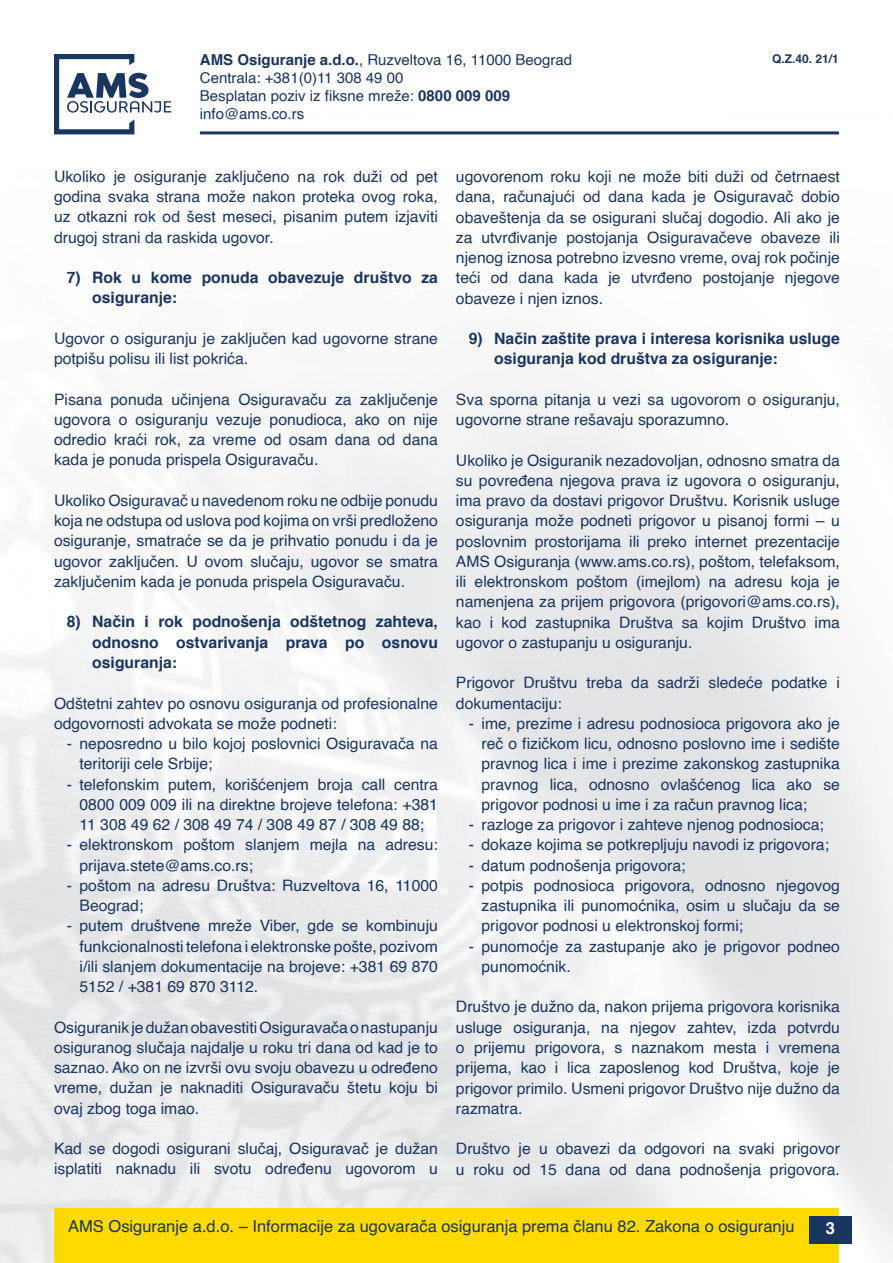
<style>
.page{position:relative;width:893px;height:1263px;background:#fff}
.page>*{position:absolute;margin:0;border:0;box-sizing:border-box;transform-origin:0 0}
.t1{font:16.5px "Helvetica";color:#1a355f}
.t2{font:700 16.5px "Helvetica";color:#fff}
.t3{font:15.75px/20.2px "Helvetica";color:#1a355f;text-align:justify}
.t4{font:700 15.75px/20.2px "Helvetica";color:#1a355f}
.t5{font:15px/18px "Helvetica";color:#1a355f}
.t6{font:700 12px "Helvetica";color:#1a355f}
.s1{font-weight:700}
</style>
<div class="page">
<img style="left:0;top:101px;width:893px;height:1162px">
<div style="left:54px;top:1209px;width:785px;height:54px;background:#ffda00"></div>
<div style="left:809px;top:1217px;width:42px;height:27px;background:#1a355f"></div>
<hr style="left:200px;top:131px;width:639px;height:3px;background:#1a355f">
<svg style="left:54px;top:54px;width:117px;height:80px"></svg>
<p class="t5" style="left:200px;top:51px;width:374px"><span class="s1">AMS Osiguranje a.d.o.</span>, Ruzveltova 16, 11000 Beograd</p>
<p class="t6" style="left:772px;top:49px;width:68px">Q.Z.40. 21/1</p>
<p class="t5" style="left:200px;top:69px;width:312px">Centrala: +381(0)11 308 49 00<br>Besplatan poziv iz fiksne mreže: <span class="s1">0800 009 009 </span>info@ams.co.rs</p>
<p class="t3" style="left:54px;top:167px;width:385px">Ukoliko je osiguranje zaklјučeno na rok duži od pet godina svaka strana može nakon proteka ovog roka, uz otkazni rok od šest meseci, pisanim putem izjaviti drugoj strani da raskida ugovor.</p>
<p class="t4" style="left:92px;top:268px;width:347px;text-indent:-26px">7) Rok u kome ponuda obavezuje društvo za osiguranje:</p>
<p class="t3" style="left:54px;top:329px;width:385px">Ugovor o osiguranju je zaklјučen kad ugovorne strane potpišu polisu ili list pokrića.</p>
<p class="t3" style="left:54px;top:389px;width:385px">Pisana ponuda učinjena Osiguravaču za zaklјučenje ugovora o osiguranju vezuje ponudioca, ako on nije odredio kraći rok, za vreme od osam dana od dana kada je ponuda prispela Osiguravaču.</p>
<p class="t3" style="left:54px;top:491px;width:385px">Ukoliko Osiguravač u navedenom roku ne odbije ponudu koja ne odstupa od uslova pod kojima on vrši predloženo osiguranje, smatraće se da je prihvatio ponudu i da je ugovor zaklјučen. U ovom slučaju, ugovor se smatra zaklјučenim kada je ponuda prispela Osiguravaču.</p>
<p class="t4" style="left:92px;top:612px;width:347px;text-align:justify;text-indent:-26px">8) Način i rok podnošenja odštetnog zahteva, odnosno ostvarivanja prava po osnovu osiguranja:</p>
<p class="t3" style="left:54px;top:693px;width:385px">Odštetni zahtev po osnovu osiguranja od profesionalne odgovornosti advokata se može podneti:</p>
<p class="t3" style="left:80px;top:734px;width:360px;text-indent:-13px">- neposredno u bilo kojoj poslovnici Osiguravača na teritoriji cele Srbije;</p>
<p class="t3" style="left:80px;top:774px;width:360px;text-indent:-13px">- telefonskim putem, korišćenjem broja call centra 0800 009 009 ili na direktne brojeve telefona: +381<br>11 308 49 62 / 308 49 74 / 308 49 87 / 308 49 88;</p>
<p class="t3" style="left:80px;top:835px;width:360px;text-indent:-13px">- elektronskom poštom slanjem mejla na adresu: prijava.stete@ams.co.rs;</p>
<p class="t3" style="left:80px;top:876px;width:360px;text-indent:-13px">- poštom na adresu Društva: Ruzveltova 16, 11000<br>Beograd;</p>
<p class="t3" style="left:80px;top:916px;width:360px;text-indent:-13px">- putem društvene mreže Viber, gde se kombinuju funkcionalnosti telefona i elektronske pošte, pozivom i/ili slanjem dokumentacije na brojeve: +381 69 870<br>5152 / +381 69 870 3112.</p>
<p class="t3" style="left:54px;top:1017px;width:385px">Osiguranik je dužan obavestiti Osiguravača o nastupanju osiguranog slučaja najdalјe u roku tri dana od kad je to saznao. Ako on ne izvrši ovu svoju obavezu u određeno vreme, dužan je naknaditi Osiguravaču štetu koju bi ovaj zbog toga imao.</p>
<p class="t3" style="left:54px;top:1139px;width:385px">Kad se dogodi osigurani slučaj, Osiguravač je dužan isplatiti naknadu ili svotu određenu ugovorom u</p>
<p class="t3" style="left:456px;top:167px;width:385px">ugovorenom roku koji ne može biti duži od četrnaest dana, računajući od dana kada je Osiguravač dobio obaveštenja da se osigurani slučaj dogodio. Ali ako je za utvrđivanje postojanja Osiguravačeve obaveze ili njenog iznosa potrebno izvesno vreme, ovaj rok počinje teći od dana kada je utvrđeno postojanje njegove obaveze i njen iznos.</p>
<p class="t4" style="left:494px;top:329px;width:347px;text-indent:-26px">9) Način zaštite prava i interesa korisnika usluge osiguranja kod društva za osiguranje:</p>
<p class="t3" style="left:456px;top:390px;width:385px">Sva sporna pitanja u vezi sa ugovorom o osiguranju, ugovorne strane rešavaju sporazumno.</p>
<p class="t3" style="left:456px;top:450px;width:385px">Ukoliko je Osiguranik nezadovolјan, odnosno smatra da su povređena njegova prava iz ugovora o osiguranju, ima pravo da dostavi prigovor Društvu. Korisnik usluge osiguranja može podneti prigovor u pisanoj formi – u poslovnim prostorijama ili preko internet prezentacije AMS Osiguranja (www.ams.co.rs), poštom, telefaksom, ili elektronskom poštom (imejlom) na adresu koja je namenjena za prijem prigovora (prigovori@ams.co.rs), kao i kod zastupnika Društva sa kojim Društvo ima ugovor o zastupanju u osiguranju.</p>
<p class="t3" style="left:456px;top:673px;width:385px">Prigovor Društvu treba da sadrži sledeće podatke i dokumentaciju:</p>
<p class="t3" style="left:481px;top:714px;width:360px;text-indent:-13px">- ime, prezime i adresu podnosioca prigovora ako je reč o fizičkom licu, odnosno poslovno ime i sedište pravnog lica i ime i prezime zakonskog zastupnika pravnog lica, odnosno ovlašćenog lica ako se prigovor podnosi u ime i za račun pravnog lica;</p>
<p class="t3" style="left:469px;top:815px;width:357px">- razloge za prigovor i zahteve njenog podnosioca;</p>
<p class="t3" style="left:469px;top:835px;width:362px">- dokaze kojima se potkreplјuju navodi iz prigovora;</p>
<p class="t3" style="left:469px;top:855px;width:218px">- datum podnošenja prigovora;</p>
<p class="t3" style="left:481px;top:876px;width:360px;text-indent:-13px">- potpis podnosioca prigovora, odnosno njegovog zastupnika ili punomoćnika, osim u slučaju da se prigovor podnosi u elektronskoj formi;</p>
<p class="t3" style="left:481px;top:936px;width:360px;text-indent:-13px">- punomoćje za zastupanje ako je prigovor podneo punomoćnik.</p>
<p class="t3" style="left:456px;top:997px;width:385px">Društvo je dužno da, nakon prijema prigovora korisnika usluge osiguranja, na njegov zahtev, izda potvrdu o prijemu prigovora, s naznakom mesta i vremena prijema, kao i lica zaposlenog kod Društva, koje je prigovor primilo. Usmeni prigovor Društvo nije dužno da razmatra.</p>
<p class="t3" style="left:456px;top:1139px;width:385px">Društvo je u obavezi da odgovori na svaki prigovor u roku od 15 dana od dana podnošenja prigovora.</p>
<p class="t1" style="left:68px;top:1214px;width:728px">AMS Osiguranje a.d.o. – Informacije za ugovarača osiguranja prema članu 82. Zakona o osiguranju</p>
<p class="t2" style="left:826px;top:1215px;width:11px">3</p>
</div>
